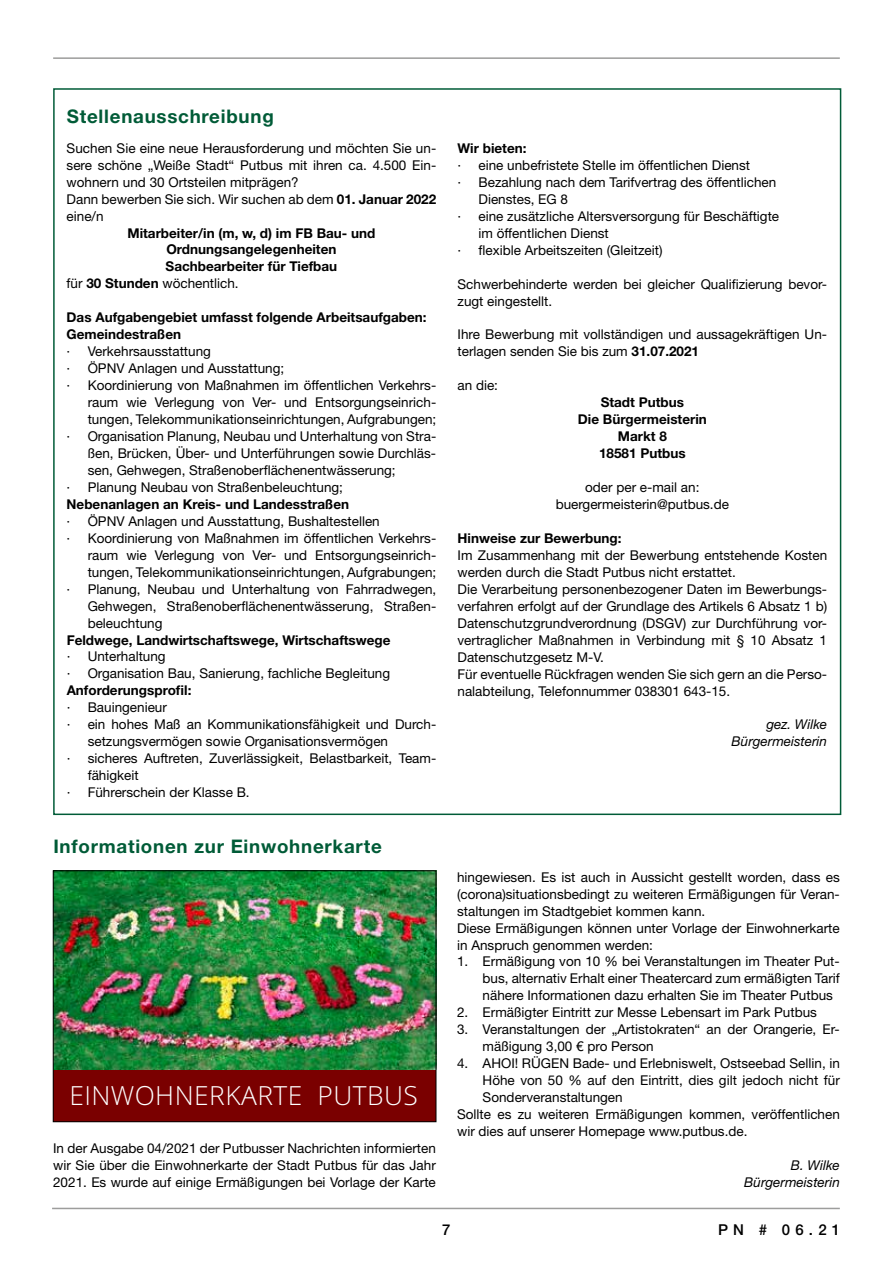
<style>
.page{position:relative;width:893px;height:1263px;background:#fff}
.page>*{position:absolute;margin:0;border:0;box-sizing:border-box;transform-origin:0 0}
.t1{font:300 26.4px "Open Sans";letter-spacing:.015em;color:#fff}
.t2{font:700 18.75px "Helvetica Neue LT Std";letter-spacing:.04em;color:#005b37}
.t3{font:500 15px "Helvetica Neue LT Std";color:#000}
.t4{font:13.5px/17px "Helvetica Neue LT Std";color:#000}
.t5{font:700 13.5px/17px "Helvetica Neue LT Std";color:#000}
.t6{font:italic 13.5px/17px "Helvetica Neue LT Std";color:#000;text-align:right}
.s1{font-weight:700}
</style>
<div class="page">
<hr style="left:53px;top:57px;width:787px;height:2px;background:#9d9d9c">
<hr style="left:52px;top:1208px;width:788px;height:1px;background:#9d9d9c">
<div style="left:53px;top:1069px;width:383px;height:53px;background:#7a0000"></div>
<img style="left:55px;top:873px;width:379px;height:196px">
<div style="left:53px;top:871px;width:383px;height:251px;border:1px solid #000"></div>
<h2 class="t2" style="left:67px;top:104px;width:208px">Stellenausschreibung</h2>
<p class="t4" style="left:67px;top:139px;width:371px">Suchen Sie eine neue Herausforderung und möchten Sie un&shy;sere schöne „Weiße Stadt“ Putbus mit ihren ca. 4.500 Ein&shy;wohnern und 30 Ortsteilen mitprägen?<br>Dann bewerben Sie sich. Wir suchen ab dem <span class="s1">01. Januar 2022 </span>eine/n</p>
<p class="t5" style="left:127px;top:224px;width:249px">Mitarbeiter/in (m, w, d) im FB Bau- und</p>
<p class="t5" style="left:166px;top:241px;width:172px">Ordnungsangelegenheiten</p>
<p class="t5" style="left:166px;top:258px;width:173px">Sachbearbeiter für Tiefbau</p>
<p class="t4" style="left:67px;top:275px;width:174px">für <span class="s1">30 Stunden</span> wöchentlich.</p>
<p class="t5" style="left:67px;top:309px;width:361px">Das Aufgabengebiet umfasst folgende Arbeitsaufgaben:<br>Gemeindestraßen</p>
<p class="t4" style="left:67px;top:343px;width:146px">· Verkehrsausstattung</p>
<p class="t4" style="left:67px;top:360px;width:219px">· ÖPNV Anlagen und Ausstattung;</p>
<p class="t4" style="left:67px;top:377px;width:371px">· Koordinierung von Maßnahmen im öffentlichen Verkehrs-</p>
<p class="t4" style="left:88px;top:394px;width:350px">raum wie Verlegung von Ver- und Entsorgungseinrich-</p>
<p class="t4" style="left:88px;top:411px;width:350px">tungen, Telekommunikationseinrichtungen, Aufgrabungen;</p>
<p class="t4" style="left:67px;top:428px;width:371px">· Organisation Planung, Neubau und Unterhaltung von Stra-</p>
<p class="t4" style="left:88px;top:444px;width:350px">ßen, Brücken, Über- und Unterführungen sowie Durchläs-</p>
<p class="t4" style="left:88px;top:461px;width:310px">sen, Gehwegen, Straßenoberflächenentwässerung;</p>
<p class="t4" style="left:67px;top:478px;width:278px">· Planung Neubau von Straßenbeleuchtung;</p>
<p class="t5" style="left:67px;top:495px;width:284px">Nebenanlagen an Kreis- und Landesstraßen</p>
<p class="t4" style="left:67px;top:512px;width:315px">· ÖPNV Anlagen und Ausstattung, Bushaltestellen</p>
<p class="t4" style="left:67px;top:529px;width:371px">· Koordinierung von Maßnahmen im öffentlichen Verkehrs-</p>
<p class="t4" style="left:88px;top:546px;width:350px">raum wie Verlegung von Ver- und Entsorgungseinrich-</p>
<p class="t4" style="left:88px;top:563px;width:350px">tungen, Telekommunikationseinrichtungen, Aufgrabungen;</p>
<p class="t4" style="left:67px;top:580px;width:371px">· Planung, Neubau und Unterhaltung von Fahrradwegen,</p>
<p class="t4" style="left:88px;top:597px;width:350px">Gehwegen, Straßenoberflächenentwässerung, Straßen-</p>
<p class="t4" style="left:88px;top:614px;width:76px">beleuchtung</p>
<p class="t5" style="left:67px;top:631px;width:325px">Feldwege, Landwirtschaftswege, Wirtschaftswege</p>
<p class="t4" style="left:67px;top:648px;width:325px">· Unterhaltung<br>· Organisation Bau, Sanierung, fachliche Begleitung</p>
<p class="t5" style="left:67px;top:682px;width:126px">Anforderungsprofil:</p>
<p class="t4" style="left:67px;top:699px;width:102px">· Bauingenieur</p>
<p class="t4" style="left:67px;top:716px;width:371px">· ein hohes Maß an Kommunikationsfähigkeit und Durch-</p>
<p class="t4" style="left:88px;top:733px;width:302px">setzungsvermögen sowie Organisationsvermögen</p>
<p class="t4" style="left:67px;top:750px;width:371px">· sicheres Auftreten, Zuverlässigkeit, Belastbarkeit, Team-</p>
<p class="t4" style="left:88px;top:767px;width:53px">fähigkeit</p>
<p class="t4" style="left:67px;top:784px;width:185px">· Führerschein der Klasse B.</p>
<h2 class="t2" style="left:53px;top:835px;width:330px">Informationen zur Einwohnerkarte</h2>
<h1 class="t1" style="left:69px;top:1085px;width:350px">EINWOHNERKARTE PUTBUS</h1>
<p class="t4" style="left:53px;top:1139px;width:384px;text-align:justify">In der Ausgabe 04/2021 der Putbusser Nachrichten informierten wir Sie über die Einwohnerkarte der Stadt Putbus für das Jahr 2021. Es wurde auf einige Ermäßigungen bei Vorlage der Karte</p>
<p class="t5" style="left:458px;top:139px;width:70px">Wir bieten:</p>
<p class="t4" style="left:458px;top:156px;width:294px">· eine unbefristete Stelle im öffentlichen Dienst</p>
<p class="t4" style="left:458px;top:173px;width:320px">· Bezahlung nach dem Tarifvertrag des öffentlichen</p>
<p class="t4" style="left:479px;top:190px;width:91px">Dienstes, EG 8</p>
<p class="t4" style="left:458px;top:207px;width:323px">· eine zusätzliche Altersversorgung für Beschäftigte</p>
<p class="t4" style="left:479px;top:224px;width:132px">im öffentlichen Dienst</p>
<p class="t4" style="left:458px;top:241px;width:206px">· flexible Arbeitszeiten (Gleitzeit)</p>
<p class="t4" style="left:458px;top:275px;width:371px">Schwerbehinderte werden bei gleicher Qualifizierung bevor&shy;zugt eingestellt.</p>
<p class="t4" style="left:458px;top:326px;width:371px">Ihre Bewerbung mit vollständigen und aussagekräftigen Un&shy;terlagen senden Sie bis zum <span class="s1">31.07.2021</span></p>
<p class="t4" style="left:458px;top:377px;width:42px">an die:</p>
<p class="t5" style="left:578px;top:394px;width:130px;text-align:center">Stadt Putbus<br>Die Bürgermeisterin<br>Markt 8<br>18581 Putbus</p>
<p class="t4" style="left:556px;top:479px;width:175px;text-align:center">oder per e-mail an: buergermeisterin@putbus.de</p>
<p class="t5" style="left:458px;top:529px;width:165px">Hinweise zur Bewerbung:</p>
<p class="t4" style="left:458px;top:546px;width:371px">Im Zusammenhang mit der Bewerbung entstehende Kosten werden durch die Stadt Putbus nicht erstattet.<br>Die Verarbeitung personenbezogener Daten im Bewerbungs&shy;verfahren erfolgt auf der Grundlage des Artikels 6 Absatz 1 b)<br>Datenschutzgrundverordnung (DSGV) zur Durchführung vor&shy;vertraglicher Maßnahmen in Verbindung mit § 10 Absatz 1<br>Datenschutzgesetz M-V.<br>Für eventuelle Rückfragen wenden Sie sich gern an die Perso&shy;nalabteilung, Telefonnummer 038301 643-15.</p>
<p class="t6" style="left:732px;top:716px;width:97px">gez. Wilke<br>Bürgermeisterin</p>
<p class="t4" style="left:457px;top:868px;width:384px">hingewiesen. Es ist auch in Aussicht gestellt worden, dass es (corona)situationsbedingt zu weiteren Ermäßigungen für Veran&shy;staltungen im Stadtgebiet kommen kann.<br>Diese Ermäßigungen können unter Vorlage der Einwohnerkarte in Anspruch genommen werden:</p>
<p class="t4" style="left:483px;top:953px;width:359px;text-align:justify;text-indent:-26px">1. Ermäßigung von 10 % bei Veranstaltungen im Theater Put&shy;bus, alternativ Erhalt einer Theatercard zum ermäßigten Tarif nähere Informationen dazu erhalten Sie im Theater Putbus</p>
<p class="t4" style="left:457px;top:1004px;width:361px">2. Ermäßigter Eintritt zur Messe Lebensart im Park Putbus</p>
<p class="t4" style="left:483px;top:1021px;width:359px;text-indent:-26px">3. Veranstaltungen der „Artistokraten“ an der Orangerie, Er&shy;mäßigung 3,00 € pro Person</p>
<p class="t4" style="left:457px;top:1055px;width:384px">4. AHOI! RÜGEN Bade- und Erlebniswelt, Ostseebad Sellin, in</p>
<p class="t4" style="left:483px;top:1072px;width:359px">Höhe von 50 % auf den Eintritt, dies gilt jedoch nicht für</p>
<p class="t4" style="left:483px;top:1089px;width:142px">Sonderveranstaltungen</p>
<p class="t4" style="left:457px;top:1106px;width:384px">Sollte es zu weiteren Ermäßigungen kommen, veröffentlichen</p>
<p class="t4" style="left:457px;top:1122px;width:292px">wir dies auf unserer Homepage www.putbus.de.</p>
<p class="t6" style="left:744px;top:1156px;width:97px">B. Wilke<br>Bürgermeisterin</p>
<p class="t3" style="left:442px;top:1221px;width:10px">7</p>
<p class="t3" style="left:718px;top:1221px;width:124px">PN # 06.21</p>
</div>
